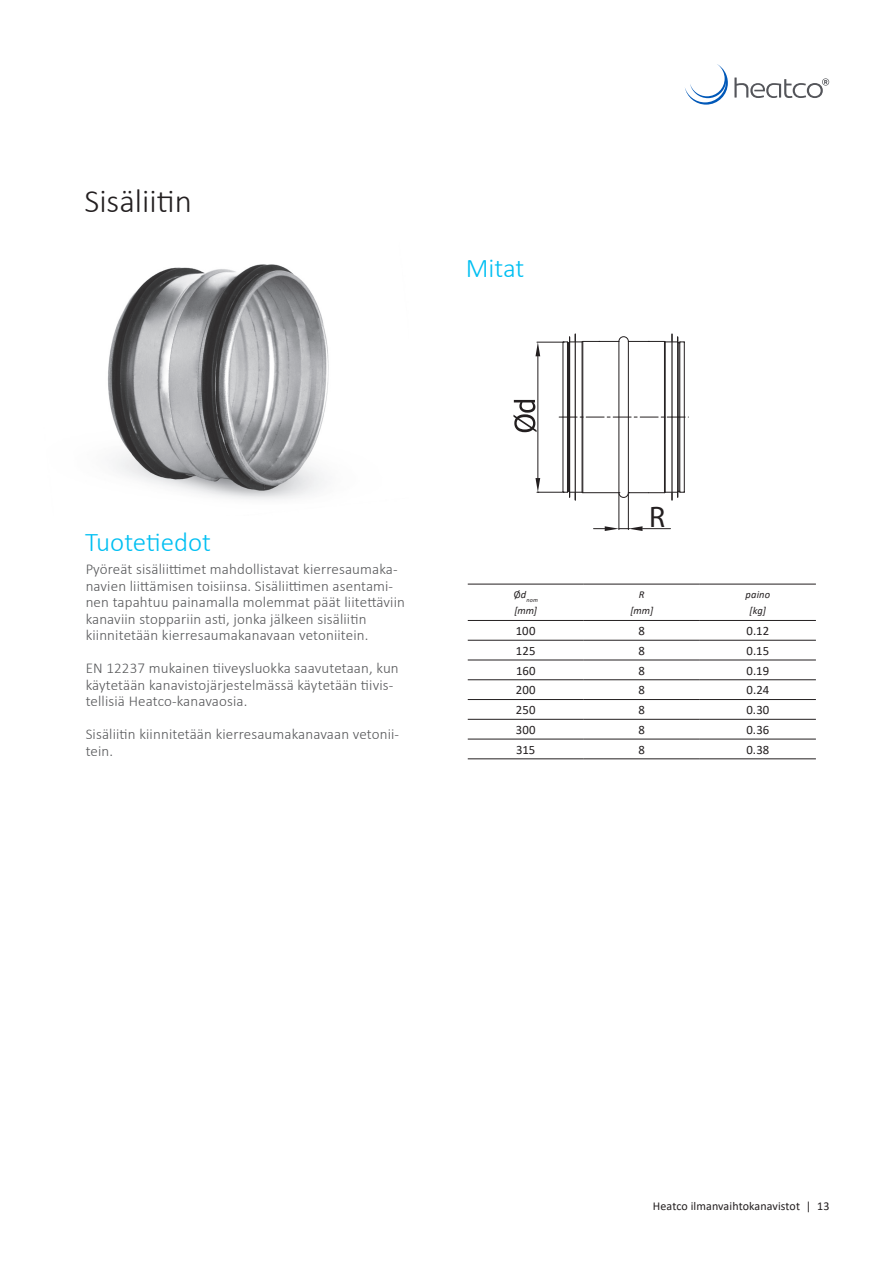
<style>
.page{position:relative;width:893px;height:1263px;background:#fff}
.page>*{position:absolute;margin:0;border:0;box-sizing:border-box;transform-origin:0 0}
.Otsikko_Iso{font:300 33px "Calibri";color:#231f20}
.t1{font:29.85px "Myriad Pro";color:#231f20}
.Otsikko_Iso-2{font:300 27px "Calibri";color:#00bff2}
.Leipis{font:300 15px/16.5px "Calibri";letter-spacing:.01em;color:#57585a}
.tebela_DN{font:12.75px "Calibri";letter-spacing:.01em;color:#231f20}
.t2{font:12px "Calibri";letter-spacing:.01em;color:#231f20}
.tabela_DN_Italic{font:italic 10.5px "Calibri";letter-spacing:.015em;color:#231f20}
.tabela_DN_Italic-2{font:italic 6.15px "Calibri";color:#231f20}
</style>
<div class="page">
<svg style="left:685px;top:64px;width:43px;height:41px"></svg>
<svg style="left:734px;top:78px;width:95px;height:20px"></svg>
<img style="left:108px;top:264px;width:221px;height:236px">
<svg style="left:559px;top:417px;width:129px;height:1px"></svg>
<hr style="left:583px;top:341px;width:36px;height:1px;background:#231f20">
<hr style="left:569px;top:337px;width:1px;height:80px;background:#231f20">
<hr style="left:575px;top:334px;width:1px;height:83px;background:#231f20">
<hr style="left:582px;top:342px;width:1px;height:75px;background:#231f20">
<hr style="left:567px;top:343px;width:1px;height:74px;background:#231f20">
<hr style="left:568px;top:343px;width:1px;height:74px;background:#231f20">
<hr style="left:563px;top:342px;width:1px;height:75px;background:#231f20">
<hr style="left:583px;top:492px;width:36px;height:1px;background:#231f20">
<hr style="left:569px;top:417px;width:1px;height:80px;background:#231f20">
<hr style="left:575px;top:417px;width:1px;height:83px;background:#231f20">
<hr style="left:582px;top:417px;width:1px;height:75px;background:#231f20">
<hr style="left:567px;top:417px;width:1px;height:74px;background:#231f20">
<hr style="left:568px;top:417px;width:1px;height:74px;background:#231f20">
<hr style="left:563px;top:417px;width:1px;height:75px;background:#231f20">
<hr style="left:677px;top:337px;width:1px;height:80px;background:#231f20">
<hr style="left:671px;top:334px;width:2px;height:83px;background:#231f20">
<hr style="left:664px;top:341px;width:1px;height:76px;background:#231f20">
<hr style="left:665px;top:342px;width:1px;height:75px;background:#231f20">
<hr style="left:679px;top:343px;width:1px;height:74px;background:#231f20">
<hr style="left:678px;top:343px;width:1px;height:74px;background:#231f20">
<hr style="left:684px;top:342px;width:1px;height:75px;background:#231f20">
<hr style="left:677px;top:417px;width:1px;height:80px;background:#231f20">
<hr style="left:671px;top:417px;width:2px;height:83px;background:#231f20">
<hr style="left:664px;top:417px;width:1px;height:76px;background:#231f20">
<hr style="left:665px;top:417px;width:1px;height:75px;background:#231f20">
<hr style="left:679px;top:417px;width:1px;height:74px;background:#231f20">
<hr style="left:678px;top:417px;width:1px;height:74px;background:#231f20">
<hr style="left:684px;top:417px;width:1px;height:75px;background:#231f20">
<hr style="left:538px;top:356px;width:1px;height:122px;background:#231f20">
<svg style="left:513px;top:400px;width:24px;height:32px"></svg>
<svg style="left:535px;top:334px;width:48px;height:22px"></svg>
<svg style="left:535px;top:478px;width:48px;height:22px"></svg>
<hr style="left:619px;top:341px;width:1px;height:152px;background:#231f20">
<hr style="left:628px;top:341px;width:1px;height:152px;background:#231f20">
<svg style="left:618px;top:334px;width:67px;height:10px"></svg>
<hr style="left:619px;top:494px;width:1px;height:36px;background:#231f20">
<hr style="left:628px;top:494px;width:1px;height:36px;background:#231f20">
<svg style="left:618px;top:491px;width:67px;height:9px"></svg>
<svg style="left:593px;top:526px;width:77px;height:5px"></svg>
<hr style="left:468px;top:584px;width:116px;height:1px;background:#231f20">
<hr style="left:584px;top:584px;width:116px;height:1px;background:#231f20">
<hr style="left:700px;top:584px;width:116px;height:1px;background:#231f20">
<hr style="left:468px;top:620px;width:116px;height:1px;background:#231f20">
<hr style="left:584px;top:620px;width:116px;height:1px;background:#231f20">
<hr style="left:700px;top:620px;width:116px;height:1px;background:#231f20">
<hr style="left:468px;top:640px;width:116px;height:1px;background:#231f20">
<hr style="left:584px;top:640px;width:116px;height:1px;background:#231f20">
<hr style="left:700px;top:640px;width:116px;height:1px;background:#231f20">
<hr style="left:468px;top:660px;width:116px;height:1px;background:#231f20">
<hr style="left:584px;top:660px;width:116px;height:1px;background:#231f20">
<hr style="left:700px;top:660px;width:116px;height:1px;background:#231f20">
<hr style="left:468px;top:679px;width:116px;height:1px;background:#231f20">
<hr style="left:584px;top:679px;width:116px;height:1px;background:#231f20">
<hr style="left:700px;top:679px;width:116px;height:1px;background:#231f20">
<hr style="left:468px;top:699px;width:116px;height:1px;background:#231f20">
<hr style="left:584px;top:699px;width:116px;height:1px;background:#231f20">
<hr style="left:700px;top:699px;width:116px;height:1px;background:#231f20">
<hr style="left:468px;top:719px;width:116px;height:1px;background:#231f20">
<hr style="left:584px;top:719px;width:116px;height:1px;background:#231f20">
<hr style="left:700px;top:719px;width:116px;height:1px;background:#231f20">
<hr style="left:468px;top:739px;width:116px;height:1px;background:#231f20">
<hr style="left:584px;top:739px;width:116px;height:1px;background:#231f20">
<hr style="left:700px;top:739px;width:116px;height:1px;background:#231f20">
<hr style="left:468px;top:758px;width:116px;height:1px;background:#231f20">
<hr style="left:584px;top:758px;width:116px;height:1px;background:#231f20">
<hr style="left:700px;top:758px;width:116px;height:1px;background:#231f20">
<p class="Otsikko_Iso" style="left:84px;top:180px;width:109px">Sisäliitin</p>
<p class="Otsikko_Iso-2" style="left:466px;top:251px;width:60px">Mitat</p>
<p class="Otsikko_Iso-2" style="left:85px;top:525px;width:128px">Tuotetiedot</p>
<p class="Leipis" style="left:86px;top:561px;width:321px">Pyöreät sisäliittimet mahdollistavat kierresaumaka&shy;navien liittämisen toisiinsa. Sisäliittimen asentami&shy;nen tapahtuu painamalla molemmat päät liitettäviin kanaviin stoppariin asti, jonka jälkeen sisäliitin kiinnitetään kierresaumakanavaan vetoniitein.</p>
<p class="Leipis" style="left:86px;top:660px;width:315px">EN 12237 mukainen tiiveysluokka saavutetaan, kun käytetään kanavistojärjestelmässä käytetään tiivis&shy;tellisiä Heatco-kanavaosia.</p>
<p class="Leipis" style="left:86px;top:726px;width:315px">Sisäliitin kiinnitetään kierresaumakanavaan vetonii&shy;tein.</p>
<p class="tabela_DN_Italic-2" style="left:514px;top:595px;width:26px"><sup>Ø</sup><sup>d</sup>nom</p>
<p class="tabela_DN_Italic" style="left:514px;top:603px;width:24px">[mm]</p>
<p class="t1" style="left:649px;top:498px;width:18px">R</p>
<p class="tabela_DN_Italic" style="left:639px;top:588px;width:7px">R</p>
<p class="tabela_DN_Italic" style="left:630px;top:603px;width:24px">[mm]</p>
<p class="tabela_DN_Italic" style="left:746px;top:588px;width:26px">paino</p>
<p class="tabela_DN_Italic" style="left:750px;top:603px;width:18px">[kg]</p>
<p class="tebela_DN" style="left:516px;top:622px;width:21px">100</p>
<p class="tebela_DN" style="left:639px;top:622px;width:8px">8</p>
<p class="tebela_DN" style="left:747px;top:622px;width:24px">0.12</p>
<p class="tebela_DN" style="left:516px;top:642px;width:21px">125</p>
<p class="tebela_DN" style="left:639px;top:642px;width:8px">8</p>
<p class="tebela_DN" style="left:746px;top:642px;width:24px">0.15</p>
<p class="tebela_DN" style="left:516px;top:661px;width:21px">160</p>
<p class="tebela_DN" style="left:639px;top:661px;width:8px">8</p>
<p class="tebela_DN" style="left:747px;top:661px;width:24px">0.19</p>
<p class="tebela_DN" style="left:516px;top:681px;width:21px">200</p>
<p class="tebela_DN" style="left:639px;top:681px;width:8px">8</p>
<p class="tebela_DN" style="left:746px;top:681px;width:24px">0.24</p>
<p class="tebela_DN" style="left:516px;top:701px;width:21px">250</p>
<p class="tebela_DN" style="left:639px;top:701px;width:8px">8</p>
<p class="tebela_DN" style="left:746px;top:701px;width:25px">0.30</p>
<p class="tebela_DN" style="left:516px;top:721px;width:21px">300</p>
<p class="tebela_DN" style="left:639px;top:721px;width:8px">8</p>
<p class="tebela_DN" style="left:746px;top:721px;width:25px">0.36</p>
<p class="tebela_DN" style="left:516px;top:741px;width:21px">315</p>
<p class="tebela_DN" style="left:639px;top:741px;width:8px">8</p>
<p class="tebela_DN" style="left:746px;top:741px;width:25px">0.38</p>
<p class="t2" style="left:653px;top:1198px;width:178px">Heatco ilmanvaihtokanavistot | 13</p>
</div>
